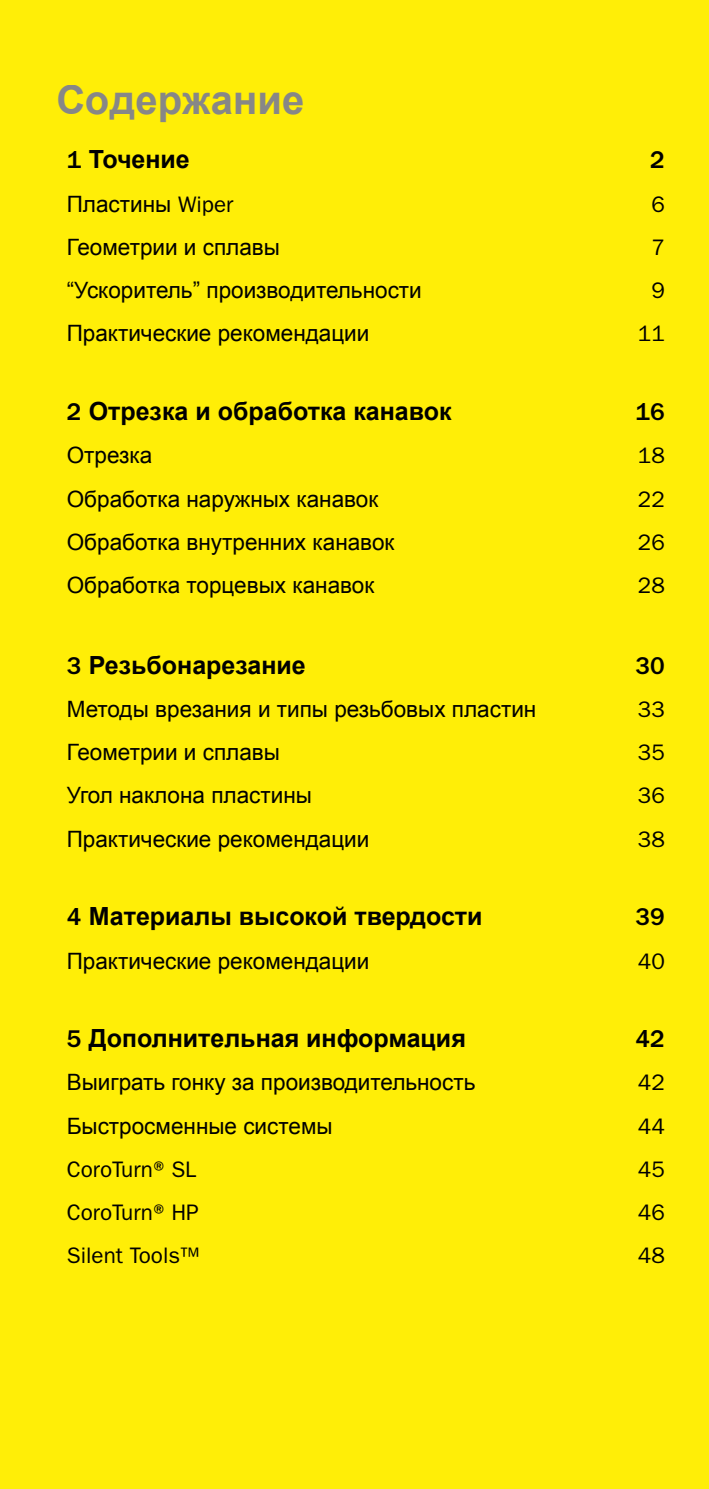
<style>
.page{position:relative;width:709px;height:1489px;background:#fff}
.page>*{position:absolute;margin:0;border:0;box-sizing:border-box;transform-origin:0 0}
.t1{font:700 40px "Arial";letter-spacing:.005em;color:#878787}
.t2{font:700 25px "Arial";color:#000}
.t3{font:500 25px "ITC Franklin Gothic Std";color:#000}
.t4{font:22.5px "Arial";color:#000}
.t5{font:22.5px "ITC Franklin Gothic Std";color:#000}
.s1{font-family:"ITC Franklin Gothic Std";font-weight:500}
.s2{font-family:"ITC Franklin Gothic Std"}
</style>
<div class="page">
<div style="left:0;top:0;width:709px;height:1488px;background:#ffee07"></div>
<h1 class="t1" style="left:56px;top:73px;width:250px">Содержание</h1>
<p class="t2" style="left:67px;top:143px;width:125px"><span class="s1">1</span> Точение</p>
<p class="t3" style="left:650px;top:146px;width:16px">2</p>
<p class="t4" style="left:67px;top:189px;width:168px">Пластины <span class="s2">Wiper</span></p>
<p class="t5" style="left:651px;top:191px;width:15px">6</p>
<p class="t4" style="left:67px;top:232px;width:215px">Геометрии и сплавы</p>
<p class="t5" style="left:651px;top:234px;width:15px">7</p>
<p class="t4" style="left:67px;top:275px;width:356px">“Ускоритель” производительности</p>
<p class="t5" style="left:651px;top:277px;width:15px">9</p>
<p class="t4" style="left:67px;top:319px;width:304px">Практические рекомендации</p>
<p class="t5" style="left:638px;top:321px;width:29px">11</p>
<p class="t2" style="left:67px;top:394px;width:386px"><span class="s1">2</span> Отрезка и обработка канавок</p>
<p class="t3" style="left:635px;top:398px;width:31px">16</p>
<p class="t4" style="left:67px;top:440px;width:87px">Отрезка</p>
<p class="t5" style="left:638px;top:443px;width:29px">18</p>
<p class="t4" style="left:67px;top:484px;width:313px">Обработка наружных канавок</p>
<p class="t5" style="left:638px;top:486px;width:29px">22</p>
<p class="t4" style="left:67px;top:527px;width:329px">Обработка внутренних канавок</p>
<p class="t5" style="left:638px;top:529px;width:29px">26</p>
<p class="t4" style="left:67px;top:570px;width:309px">Обработка торцевых канавок</p>
<p class="t5" style="left:638px;top:572px;width:29px">28</p>
<p class="t2" style="left:67px;top:648px;width:240px"><span class="s1">3</span> Резьбонарезание</p>
<p class="t3" style="left:635px;top:651px;width:31px">30</p>
<p class="t4" style="left:67px;top:694px;width:471px">Методы врезания и типы резьбовых пластин</p>
<p class="t5" style="left:638px;top:696px;width:29px">33</p>
<p class="t4" style="left:67px;top:737px;width:215px">Геометрии и сплавы</p>
<p class="t5" style="left:638px;top:739px;width:29px">35</p>
<p class="t4" style="left:67px;top:780px;width:247px">Угол наклона пластины</p>
<p class="t5" style="left:638px;top:782px;width:29px">36</p>
<p class="t4" style="left:67px;top:823px;width:304px">Практические рекомендации</p>
<p class="t5" style="left:638px;top:826px;width:29px">38</p>
<p class="t2" style="left:67px;top:899px;width:417px"><span class="s1">4</span> Материалы высокой твердости</p>
<p class="t3" style="left:635px;top:902px;width:31px">39</p>
<p class="t4" style="left:67px;top:945px;width:304px">Практические рекомендации</p>
<p class="t5" style="left:638px;top:947px;width:29px">40</p>
<p class="t2" style="left:67px;top:1021px;width:400px"><span class="s1">5</span> Дополнительная информация</p>
<p class="t3" style="left:635px;top:1024px;width:31px">42</p>
<p class="t4" style="left:67px;top:1067px;width:410px">Выиграть гонку за производительность</p>
<p class="t5" style="left:638px;top:1069px;width:29px">42</p>
<p class="t4" style="left:67px;top:1110px;width:267px">Быстросменные системы</p>
<p class="t5" style="left:638px;top:1113px;width:29px">44</p>
<p class="t5" style="left:67px;top:1156px;width:131px">CoroTurn® SL</p>
<p class="t5" style="left:638px;top:1156px;width:29px">45</p>
<p class="t5" style="left:67px;top:1199px;width:133px">CoroTurn® HP</p>
<p class="t5" style="left:638px;top:1199px;width:29px">46</p>
<p class="t5" style="left:67px;top:1242px;width:134px">Silent Tools™</p>
<p class="t5" style="left:638px;top:1242px;width:29px">48</p>
</div>
